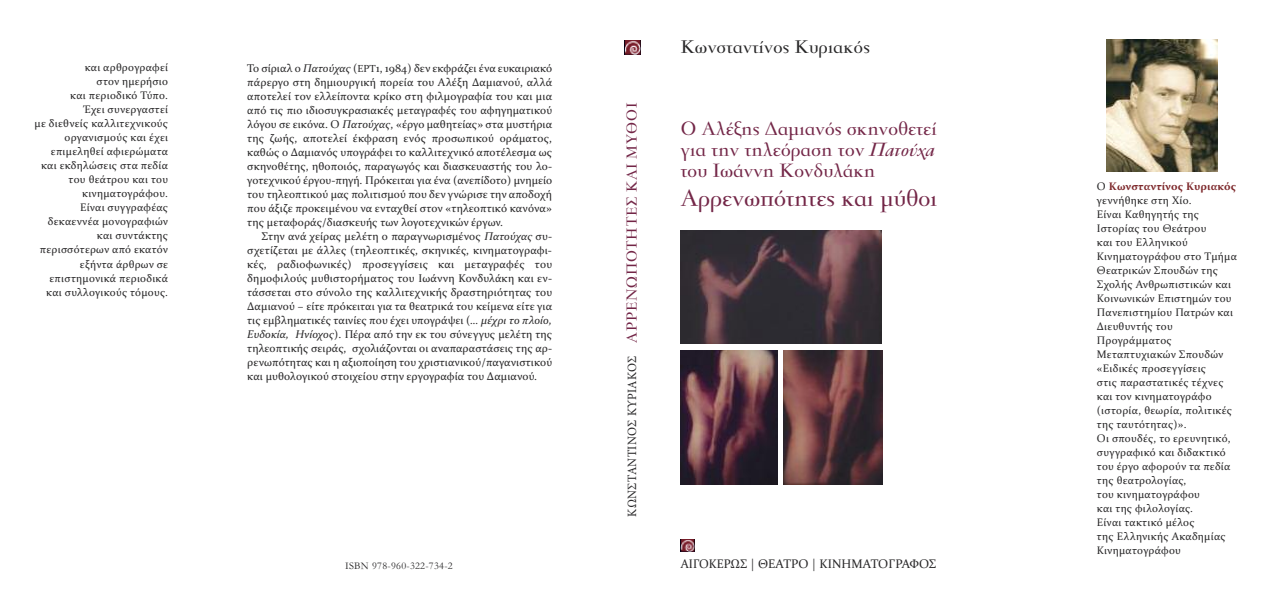
<style>
.page{position:relative;width:1265px;height:610px;background:#fff}
.page>*{position:absolute;margin:0;border:0;box-sizing:border-box;transform-origin:0 0}
.t1{font:500 26px "PF Garamond Classic";letter-spacing:.005em;color:#732647}
.t2{font:500 21px/21px "PF Garamond Classic";letter-spacing:.01em;color:#732647;text-align:justify}
.t3{font:500 20px "PF Garamond Classic";letter-spacing:.015em;color:#272627}
.t4{font:500 16px "PF Garamond Classic";letter-spacing:.05em;color:#732647}
.t5{font:12.5px "Constantia";letter-spacing:.005em;color:#272627;scale:.96 1}
.t6{font:11.3px/14px "Constantia";letter-spacing:.01em;color:#272627;text-align:justify}
.t7{font:11px/14px "Constantia";letter-spacing:.025em;color:#272627}
.t8{font:10.3px "Garamond";letter-spacing:.03em;color:#272627}
.s1{font-style:italic}
.s2{font-size:10.3px}
.s3{font-family:"Minion Pro";font-weight:400;font-size:12.7px;color:#272627}
.s4{font-weight:700;color:#7d282b}
</style>
<div class="page">
<img style="left:680px;top:230px;width:201px;height:114px">
<img style="left:625px;top:40px;width:15px;height:14px">
<img style="left:1106px;top:39px;width:110px;height:132px">
<img style="left:680px;top:539px;width:14px;height:12px">
<img style="left:680px;top:350px;width:97px;height:134px">
<img style="left:783px;top:350px;width:99px;height:134px">
<p class="t7" style="left:35px;top:60px;width:135px;text-align:right">και αρθρογραφεί<br>στον ημερήσιο<br>και περιοδικό Τύπο.<br>Έχει συνεργαστεί<br>με διεθνείς καλλιτεχνικούς οργανισμούς και έχει επιμεληθεί αφιερώματα και εκδηλώσεις στα πεδία του θεάτρου και του κινηματογράφου.<br>Είναι συγγραφέας δεκαεννέα μονογραφιών και συντάκτης περισσότερων από εκατόν εξήντα άρθρων σε επιστημονικά περιοδικά και συλλογικούς τόμους.</p>
<p class="t6" style="left:247px;top:61px;width:306px">Το σίριαλ ο <span class="s1">Πατούχας</span> (<span class="s2">ΕΡΤ</span>1, 1984) δεν εκφράζει ένα ευκαιριακό πάρεργο στη δημιουργική πορεία του Αλέξη Δαμιανού, αλλά αποτελεί τον ελλείποντα κρίκο στη φιλμογραφία του και μια από τις πιο ιδιοσυγκρασιακές μεταγραφές του αφηγηματικού λόγου σε εικόνα. Ο <span class="s1">Πατούχας</span>, «έργο μαθητείας» στα μυστήρια της ζωής, αποτελεί έκφραση ενός προσωπικού οράματος, καθώς ο Δαμιανός υπογράφει το καλλιτεχνικό αποτέλεσμα ως σκηνοθέτης, ηθοποιός, παραγωγός και διασκευαστής του λο&shy;γοτεχνικού έργου-πηγή. Πρόκειται για ένα (ανεπίδοτο) μνημείο του τηλεοπτικού μας πολιτισμού που δεν γνώρισε την αποδοχή που άξιζε προκειμένου να ενταχθεί στον «τηλεοπτικό κανόνα» της μεταφοράς/διασκευής των λογοτεχνικών έργων.</p>
<p class="t6" style="left:247px;top:229px;width:306px;text-indent:14px">Στην ανά χείρας μελέτη ο παραγνωρισμένος <span class="s1">Πατούχας</span> συ&shy;σχετίζεται με άλλες (τηλεοπτικές, σκηνικές, κινηματογραφι&shy;κές, ραδιοφωνικές) προσεγγίσεις και μεταγραφές του δημοφιλούς μυθιστορήματος του Ιωάννη Κονδυλάκη και εν&shy;τάσσεται στο σύνολο της καλλιτεχνικής δραστηριότητας του Δαμιανού – είτε πρόκειται για τα θεατρικά του κείμενα είτε για τις εμβληματικές ταινίες που έχει υπογράψει (<span class="s1">… μέχρι το πλοίο, Ευδοκία, Ηνίοχος</span>). Πέρα από την εκ του σύνεγγυς μελέτη της τηλεοπτικής σειράς, σχολιάζονται οι αναπαραστάσεις της αρ&shy;ρενωπότητας και η αξιοποίηση του χριστιανικού/παγανιστικού και μυθολογικού στοιχείου στην εργογραφία του Δαμιανού.</p>
<h3 class="t4" style="left:623px;top:516px;width:415px;rotate:-90deg"><span class="s3">ΚΩΝΣΤΑΝΤΙΝΟΣ ΚΥΡΙΑΚΟΣ</span> ΑΡΡΕΝΩΠΟΤΗΤΕΣ ΚΑΙ ΜΥΘΟΙ</h3>
<h3 class="t3" style="left:680px;top:37px;width:190px">Κωνσταντίνος Κυριακός</h3>
<h2 class="t2" style="left:680px;top:119px;width:257px">Ο Αλέξης Δαμιανός σκηνοθετεί για την τηλεόραση τον <span class="s1">Πατούχα </span>του Ιωάννη Κονδυλάκη</h2>
<h1 class="t1" style="left:680px;top:185px;width:258px">Αρρενωπότητες και μύθοι</h1>
<p class="t8" style="left:345px;top:558px;width:109px">ISBN 978-960-322-734-2</p>
<p class="t5" style="left:680px;top:555px;width:268px">ΑΙΓΟΚΕΡΩΣ | ΘΕΑΤΡΟ | ΚΙΝΗΜΑΤΟΓΡΑΦΟΣ</p>
<p class="t7" style="left:1096px;top:179px;width:142px">Ο <span class="s4">Κωνσταντίνος Κυριακός </span>γεννήθηκε στη Χίο.<br>Είναι Καθηγητής της<br>Ιστορίας του Θεάτρου<br>και του Ελληνικού<br>Κινηματογράφου στο Τμήμα<br>Θεατρικών Σπουδών της<br>Σχολής Ανθρωπιστικών και<br>Κοινωνικών Επιστημών του<br>Πανεπιστημίου Πατρών και<br>Διευθυντής του<br>Προγράμματος<br>Μεταπτυχιακών Σπουδών «Ειδικές προσεγγίσεις<br>στις παραστατικές τέχνες και τον κινηματογράφο (ιστορία, θεωρία, πολιτικές της ταυτότητας)».<br>Οι σπουδές, το ερευνητικό, συγγραφικό και διδακτικό του έργο αφορούν τα πεδία της θεατρολογίας,<br>του κινηματογράφου<br>και της φιλολογίας.<br>Είναι τακτικό μέλος<br>της Ελληνικής Ακαδημίας<br>Κινηματογράφου</p>
</div>
